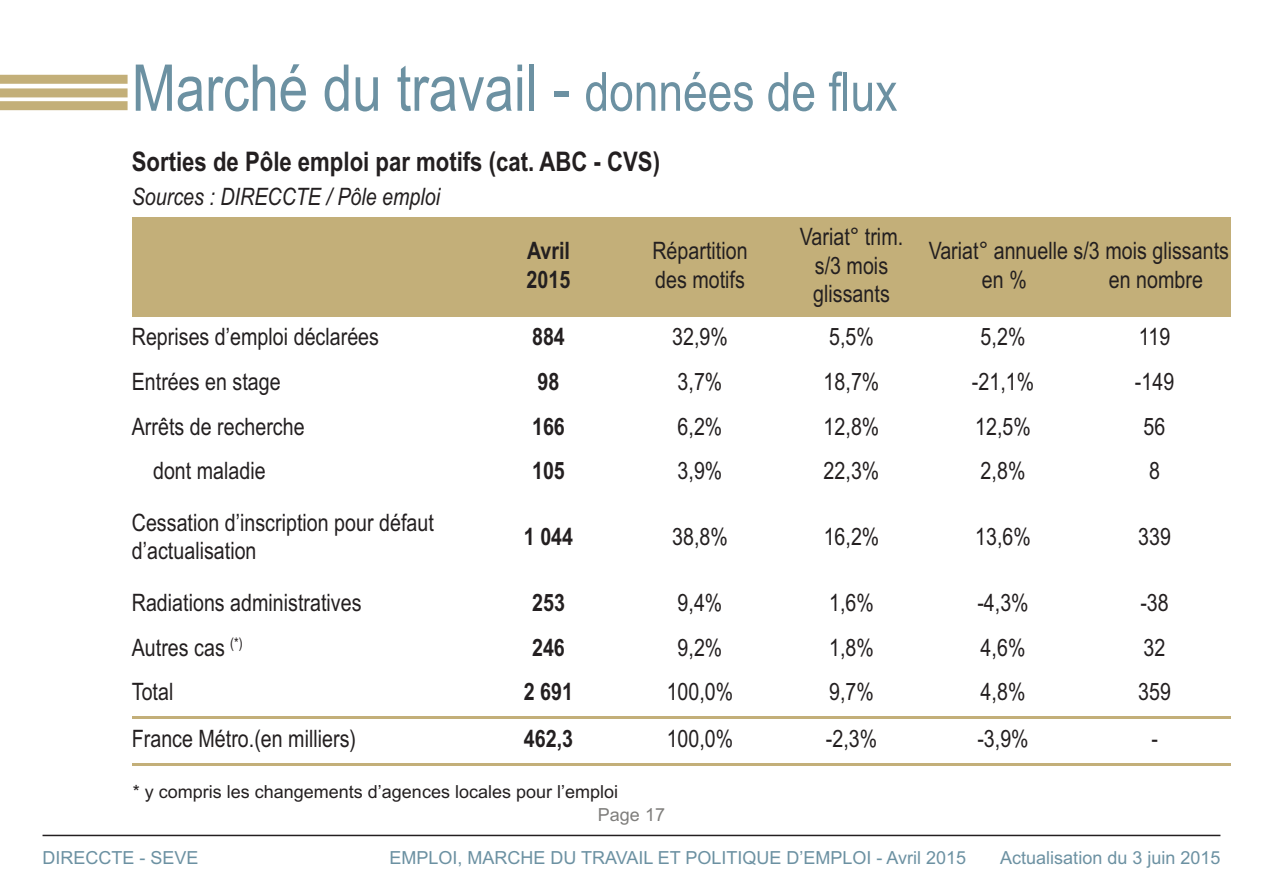
<style>
.page{position:relative;width:1263px;height:893px;background:#fff}
.page>*{position:absolute;margin:0;border:0;box-sizing:border-box;transform-origin:0 0}
.t1{font:64.5px "Arial Narrow";color:#6c91a2}
.t2{font:700 27px "Arial Narrow";color:#231f20}
.t3{font:24px/28.8px "Arial Narrow";color:#231f20}
.t4{font:700 24px/28.8px "Arial Narrow";color:#231f20}
.t5{font:italic 24px "Arial Narrow";color:#231f20}
.t6{font:18px "Arial";color:#6c91a2}
.t7{font:18px "Arial";color:#231f20}
.t8{font:18px "Arial";color:#7f7e7c}
.s1{font-size:54px}
</style>
<div class="page">
<div style="left:0;top:75px;width:128px;height:9px;background:#c3af79"></div>
<div style="left:0;top:101px;width:128px;height:9px;background:#c3af79"></div>
<div style="left:0;top:88px;width:128px;height:9px;background:#c3af79"></div>
<div style="left:132px;top:218px;width:341px;height:99px;background:#c3af79"></div>
<div style="left:473px;top:218px;width:151px;height:99px;background:#c3af79"></div>
<div style="left:624px;top:218px;width:152px;height:99px;background:#c3af79"></div>
<div style="left:776px;top:218px;width:151px;height:99px;background:#c3af79"></div>
<div style="left:927px;top:218px;width:303px;height:99px;background:#c3af79"></div>
<hr style="left:132px;top:716px;width:341px;height:3px;background:#c3af79">
<hr style="left:473px;top:716px;width:151px;height:3px;background:#c3af79">
<hr style="left:624px;top:716px;width:152px;height:3px;background:#c3af79">
<hr style="left:776px;top:716px;width:151px;height:3px;background:#c3af79">
<hr style="left:927px;top:716px;width:152px;height:3px;background:#c3af79">
<hr style="left:1079px;top:716px;width:151px;height:3px;background:#c3af79">
<hr style="left:132px;top:763px;width:341px;height:3px;background:#c3af79">
<hr style="left:473px;top:763px;width:151px;height:3px;background:#c3af79">
<hr style="left:624px;top:763px;width:152px;height:3px;background:#c3af79">
<hr style="left:776px;top:763px;width:151px;height:3px;background:#c3af79">
<hr style="left:927px;top:763px;width:152px;height:3px;background:#c3af79">
<hr style="left:1079px;top:763px;width:151px;height:3px;background:#c3af79">
<hr style="left:43px;top:835px;width:1177px;height:1px;background:#231f20">
<h1 class="t1" style="left:132px;top:51px;width:767px">Marché du travail - <span class="s1">données de flux</span></h1>
<p class="t2" style="left:132px;top:146px;width:530px">Sorties de Pôle emploi par motifs (cat. ABC - CVS)</p>
<p class="t5" style="left:132px;top:183px;width:310px">Sources : DIRECCTE / Pôle emploi</p>
<p class="t4" style="left:527px;top:236px;width:45px">Avril<br>2015</p>
<p class="t3" style="left:652px;top:236px;width:97px">Répartition des motifs</p>
<p class="t3" style="left:800px;top:222px;width:105px;text-align:center">Variat° trim. s/3 mois glissants</p>
<p class="t3" style="left:982px;top:236px;width:248px;text-indent:-53px">Variat° annuelle s/3 mois glissants en %</p>
<p class="t3" style="left:1109px;top:265px;width:96px">en nombre</p>
<p class="t3" style="left:132px;top:323px;width:249px">Reprises d’emploi déclarées</p>
<p class="t4" style="left:532px;top:323px;width:34px">884</p>
<p class="t3" style="left:672px;top:323px;width:57px">32,9%</p>
<p class="t3" style="left:829px;top:323px;width:46px">5,5%</p>
<p class="t3" style="left:981px;top:323px;width:46px">5,2%</p>
<p class="t3" style="left:1139px;top:323px;width:33px">119</p>
<p class="t3" style="left:132px;top:367px;width:150px">Entrées en stage</p>
<p class="t4" style="left:538px;top:367px;width:23px">98</p>
<p class="t3" style="left:678px;top:367px;width:46px">3,7%</p>
<p class="t3" style="left:824px;top:367px;width:57px">18,7%</p>
<p class="t3" style="left:972px;top:367px;width:64px">-21,1%</p>
<p class="t3" style="left:1135px;top:367px;width:41px">-149</p>
<p class="t3" style="left:132px;top:412px;width:174px">Arrêts de recherche</p>
<p class="t4" style="left:532px;top:412px;width:34px">166</p>
<p class="t3" style="left:678px;top:412px;width:46px">6,2%</p>
<p class="t3" style="left:824px;top:412px;width:57px">12,8%</p>
<p class="t3" style="left:975px;top:412px;width:57px">12,5%</p>
<p class="t3" style="left:1144px;top:412px;width:23px">56</p>
<p class="t3" style="left:153px;top:456px;width:114px">dont maladie</p>
<p class="t4" style="left:532px;top:456px;width:34px">105</p>
<p class="t3" style="left:678px;top:456px;width:46px">3,9%</p>
<p class="t3" style="left:824px;top:456px;width:57px">22,3%</p>
<p class="t3" style="left:981px;top:456px;width:46px">2,8%</p>
<p class="t3" style="left:1149px;top:456px;width:12px">8</p>
<p class="t3" style="left:132px;top:508px;width:303px">Cessation d’inscription pour défaut d’actualisation</p>
<p class="t4" style="left:524px;top:522px;width:51px">1 044</p>
<p class="t3" style="left:672px;top:522px;width:57px">38,8%</p>
<p class="t3" style="left:824px;top:522px;width:57px">16,2%</p>
<p class="t3" style="left:975px;top:522px;width:57px">13,6%</p>
<p class="t3" style="left:1138px;top:522px;width:34px">339</p>
<p class="t3" style="left:132px;top:588px;width:231px">Radiations administratives</p>
<p class="t4" style="left:532px;top:588px;width:34px">253</p>
<p class="t3" style="left:678px;top:588px;width:46px">9,4%</p>
<p class="t3" style="left:829px;top:588px;width:46px">1,6%</p>
<p class="t3" style="left:977px;top:588px;width:53px">-4,3%</p>
<p class="t3" style="left:1140px;top:588px;width:30px">-38</p>
<p class="t3" style="left:132px;top:633px;width:112px">Autres cas <sup>(*)</sup></p>
<p class="t4" style="left:532px;top:633px;width:34px">246</p>
<p class="t3" style="left:678px;top:633px;width:46px">9,2%</p>
<p class="t3" style="left:829px;top:633px;width:46px">1,8%</p>
<p class="t3" style="left:981px;top:633px;width:46px">4,6%</p>
<p class="t3" style="left:1144px;top:633px;width:23px">32</p>
<p class="t3" style="left:132px;top:677px;width:43px">Total</p>
<p class="t4" style="left:524px;top:677px;width:51px">2 691</p>
<p class="t3" style="left:667px;top:677px;width:68px">100,0%</p>
<p class="t3" style="left:829px;top:677px;width:46px">9,7%</p>
<p class="t3" style="left:981px;top:677px;width:46px">4,8%</p>
<p class="t3" style="left:1138px;top:677px;width:34px">359</p>
<p class="t3" style="left:132px;top:724px;width:226px">France Métro.(en milliers)</p>
<p class="t4" style="left:524px;top:724px;width:51px">462,3</p>
<p class="t3" style="left:667px;top:724px;width:68px">100,0%</p>
<p class="t3" style="left:826px;top:724px;width:53px">-2,3%</p>
<p class="t3" style="left:977px;top:724px;width:53px">-3,9%</p>
<p class="t3" style="left:1151px;top:724px;width:8px">-</p>
<p class="t7" style="left:133px;top:781px;width:487px">* y compris les changements d’agences locales pour l’emploi</p>
<p class="t8" style="left:598px;top:804px;width:69px">Page 17</p>
<p class="t6" style="left:43px;top:847px;width:158px">DIRECCTE - SEVE</p>
<p class="t6" style="left:389px;top:847px;width:578px">EMPLOI, MARCHE DU TRAVAIL ET POLITIQUE D’EMPLOI - Avril 2015</p>
<p class="t6" style="left:1000px;top:847px;width:222px">Actualisation du 3 juin 2015</p>
</div>
